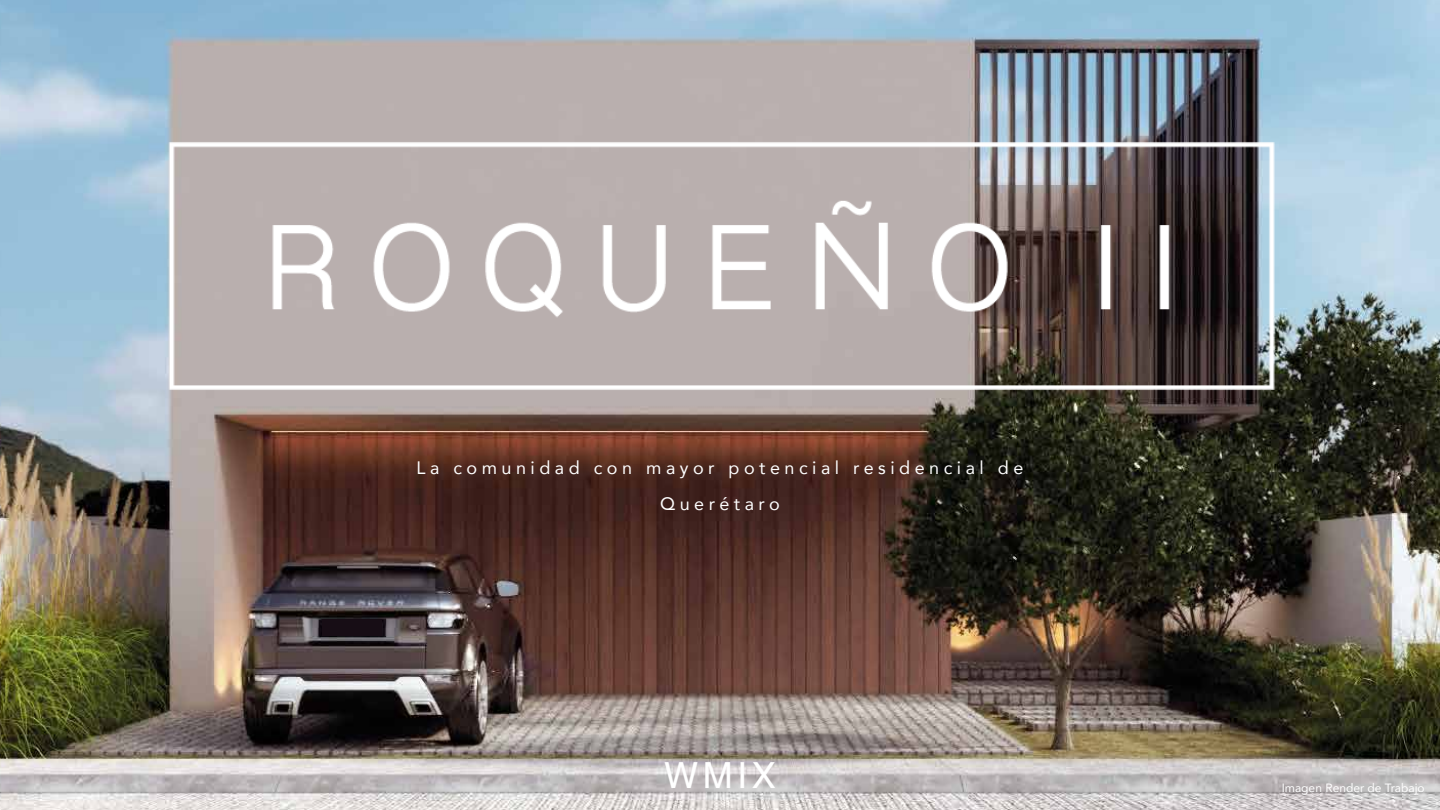
<style>
.page{position:relative;width:1440px;height:810px;background:#fff}
.page>*{position:absolute;margin:0;border:0;box-sizing:border-box;transform-origin:0 0}
.t1{font:36px "Helvetica";color:#fff}
.t2{font:18px/36px "Avenir";letter-spacing:.25em;color:#fff;text-align:center}
.t3{font:12px "Avenir";color:#fff}
</style>
<div class="page">
<img style="left:0;top:532px;width:1440px;height:278px">
<img style="left:0;top:0;width:1440px;height:532px">
<div style="left:322px;top:619px;width:59px;height:17px;background:#170d15"></div>
<p class="t2" style="left:417px;top:449px;width:608px">La comunidad con mayor potencial residencial de<br>Querétaro</p>
<h1 class="t1" style="left:664px;top:747px;width:113px">WMIX</h1>
<p class="t3" style="left:1282px;top:778px;width:144px">Imagen Render de Trabajo</p>
</div>
